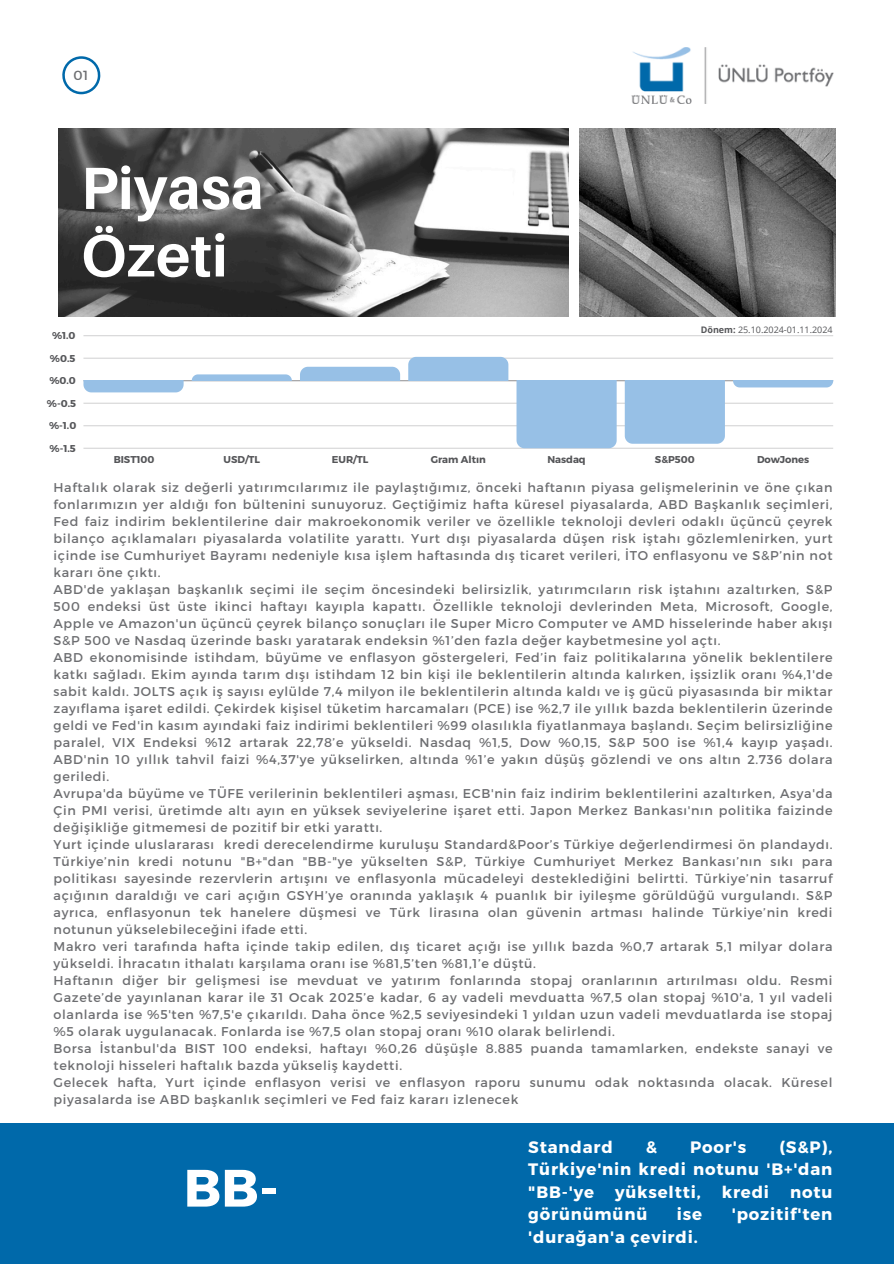
<style>
.page{position:relative;width:894px;height:1264px;background:#fff}
.page>*{position:absolute;margin:0;border:0;box-sizing:border-box;transform-origin:0 0}
.t1{font:700 59.55px/67.5px "Aileron";color:#fff}
.t2{font:700 52.5px "Montserrat";color:#fff}
.t3{font:700 16.5px/22.5px "Montserrat";letter-spacing:.05em;color:#fff;text-align:justify}
.t4{font:13.2px "Montserrat";color:#6d6e71}
.t5{font:12.75px/17px "Montserrat";letter-spacing:.05em;color:#6d6e71}
.t6{font:700 9.9px "Montserrat";color:#555659}
.t7{font:9px "Open Sans";color:#555659}
.s1{font-weight:700}
</style>
<div class="page">
<svg style="left:62px;top:56px;width:38px;height:38px"></svg>
<img style="left:58px;top:128px;width:510px;height:188px">
<img style="left:579px;top:128px;width:256px;height:188px">
<hr style="left:83px;top:447px;width:750px;height:2px;background:#555659;opacity:.25">
<hr style="left:83px;top:425px;width:750px;height:1px;background:#dcdcdd">
<hr style="left:83px;top:402px;width:750px;height:2px;background:#555659;opacity:.25">
<hr style="left:83px;top:380px;width:750px;height:1px;background:#555659;opacity:.6">
<hr style="left:83px;top:357px;width:750px;height:2px;background:#555659;opacity:.25">
<hr style="left:83px;top:335px;width:750px;height:1px;background:#dadadb">
<svg style="left:83px;top:381px;width:100px;height:11px"></svg>
<svg style="left:192px;top:374px;width:100px;height:7px"></svg>
<svg style="left:300px;top:367px;width:100px;height:14px"></svg>
<div style="left:408px;top:357px;width:100px;height:24px;background:#97c0e6"></div>
<div style="left:516px;top:381px;width:100px;height:67px;background:#97c0e6"></div>
<div style="left:624px;top:381px;width:100px;height:63px;background:#97c0e6"></div>
<svg style="left:732px;top:381px;width:100px;height:6px"></svg>
<div style="left:0;top:1123px;width:893px;height:140px;background:#0069aa"></div>
<img style="left:631px;top:48px;width:202px;height:55px">
<p class="t4" style="left:73px;top:66px;width:16px">01</p>
<h1 class="t1" style="left:81px;top:153px;width:185px">Piyasa<br>Özeti</h1>
<p class="t6" style="left:52px;top:329px;width:25px">%1.0</p>
<p class="t6" style="left:50px;top:351px;width:27px">%0.5</p>
<p class="t6" style="left:49px;top:374px;width:28px">%0.0</p>
<p class="t6" style="left:47px;top:396px;width:31px">%-0.5</p>
<p class="t6" style="left:49px;top:419px;width:29px">%-1.0</p>
<p class="t6" style="left:50px;top:441px;width:28px">%-1.5</p>
<h4 class="t7" style="left:700px;top:323px;width:133px"><span class="s1">Dönem:</span> 25.10.2024-01.11.2024</h4>
<p class="t6" style="left:114px;top:453px;width:42px">BIST100</p>
<p class="t6" style="left:223px;top:453px;width:38px">USD/TL</p>
<p class="t6" style="left:332px;top:453px;width:38px">EUR/TL</p>
<p class="t6" style="left:431px;top:453px;width:56px">Gram Altın</p>
<p class="t6" style="left:547px;top:453px;width:40px">Nasdaq</p>
<p class="t6" style="left:654px;top:453px;width:41px">S&amp;P500</p>
<p class="t6" style="left:756px;top:453px;width:54px">DowJones</p>
<p class="t5" style="left:54px;top:478px;width:780px">Haftalık olarak siz değerli yatırımcılarımız ile paylaştığımız, önceki haftanın piyasa gelişmelerinin ve öne çıkan fonlarımızın yer aldığı fon bültenini sunuyoruz. Geçtiğimiz hafta küresel piyasalarda, ABD Başkanlık seçimleri, Fed faiz indirim beklentilerine dair makroekonomik veriler ve özellikle teknoloji devleri odaklı üçüncü çeyrek bilanço açıklamaları piyasalarda volatilite yarattı. Yurt dışı piyasalarda düşen risk iştahı gözlemlenirken, yurt içinde ise Cumhuriyet Bayramı nedeniyle kısa işlem haftasında dış ticaret verileri, İTO enflasyonu ve S&amp;P’nin not kararı öne çıktı.<br>ABD'de yaklaşan başkanlık seçimi ile seçim öncesindeki belirsizlik, yatırımcıların risk iştahını azaltırken, S&amp;P 500 endeksi üst üste ikinci haftayı kayıpla kapattı. Özellikle teknoloji devlerinden Meta, Microsoft, Google, Apple ve Amazon'un üçüncü çeyrek bilanço sonuçları ile Super Micro Computer ve AMD hisselerinde haber akışı S&amp;P 500 ve Nasdaq üzerinde baskı yaratarak endeksin %1’den fazla değer kaybetmesine yol açtı.<br>ABD ekonomisinde istihdam, büyüme ve enflasyon göstergeleri, Fed’in faiz politikalarına yönelik beklentilere katkı sağladı. Ekim ayında tarım dışı istihdam 12 bin kişi ile beklentilerin altında kalırken, işsizlik oranı %4,1'de sabit kaldı. JOLTS açık iş sayısı eylülde 7,4 milyon ile beklentilerin altında kaldı ve iş gücü piyasasında bir miktar zayıflama işaret edildi. Çekirdek kişisel tüketim harcamaları (PCE) ise %2,7 ile yıllık bazda beklentilerin üzerinde geldi ve Fed'in kasım ayındaki faiz indirimi beklentileri %99 olasılıkla fiyatlanmaya başlandı. Seçim belirsizliğine paralel, VIX Endeksi %12 artarak 22,78’e yükseldi. Nasdaq %1,5, Dow %0,15, S&amp;P 500 ise %1,4 kayıp yaşadı.<br>ABD'nin 10 yıllık tahvil faizi %4,37'ye yükselirken, altında %1’e yakın düşüş gözlendi ve ons altın 2.736 dolara geriledi.<br>Avrupa'da büyüme ve TÜFE verilerinin beklentileri aşması, ECB'nin faiz indirim beklentilerini azaltırken, Asya'da Çin PMI verisi, üretimde altı ayın en yüksek seviyelerine işaret etti. Japon Merkez Bankası'nın politika faizinde değişikliğe gitmemesi de pozitif bir etki yarattı.<br>Yurt içinde uluslararası kredi derecelendirme kuruluşu Standard&amp;Poor’s Türkiye değerlendirmesi ön plandaydı.<br>Türkiye’nin kredi notunu "B+"dan "BB-"ye yükselten S&amp;P, Türkiye Cumhuriyet Merkez Bankası’nın sıkı para politikası sayesinde rezervlerin artışını ve enflasyonla mücadeleyi desteklediğini belirtti. Türkiye’nin tasarruf açığının daraldığı ve cari açığın GSYH’ye oranında yaklaşık 4 puanlık bir iyileşme görüldüğü vurgulandı. S&amp;P ayrıca, enflasyonun tek hanelere düşmesi ve Türk lirasına olan güvenin artması halinde Türkiye’nin kredi notunun yükselebileceğini ifade etti.<br>Makro veri tarafında hafta içinde takip edilen, dış ticaret açığı ise yıllık bazda %0,7 artarak 5,1 milyar dolara yükseldi. İhracatın ithalatı karşılama oranı ise %81,5’ten %81,1’e düştü.<br>Haftanın diğer bir gelişmesi ise mevduat ve yatırım fonlarında stopaj oranlarının artırılması oldu. Resmi Gazete’de yayınlanan karar ile 31 Ocak 2025’e kadar, 6 ay vadeli mevduatta %7,5 olan stopaj %10'a, 1 yıl vadeli olanlarda ise %5'ten %7,5'e çıkarıldı. Daha önce %2,5 seviyesindeki 1 yıldan uzun vadeli mevduatlarda ise stopaj %5 olarak uygulanacak. Fonlarda ise %7,5 olan stopaj oranı %10 olarak belirlendi.<br>Borsa İstanbul'da BIST 100 endeksi, haftayı %0,26 düşüşle 8.885 puanda tamamlarken, endekste sanayi ve teknoloji hisseleri haftalık bazda yükseliş kaydetti.<br>Gelecek hafta, Yurt içinde enflasyon verisi ve enflasyon raporu sunumu odak noktasında olacak. Küresel piyasalarda ise ABD başkanlık seçimleri ve Fed faiz kararı izlenecek</p>
<p class="t2" style="left:183px;top:1153px;width:96px">BB-</p>
<p class="t3" style="left:528px;top:1134px;width:305px;text-indent:251px">(S&amp;P), Türkiye'nin kredi notunu 'B+'dan "BB-'ye</p>
<p class="t3" style="left:528px;top:1134px;width:86px">Standard</p>
<p class="t3" style="left:645px;top:1134px;width:13px">&amp;</p>
<p class="t3" style="left:690px;top:1134px;width:58px">Poor's</p>
<p class="t3" style="left:615px;top:1179px;width:87px">yükseltti,</p>
<p class="t3" style="left:721px;top:1179px;width:49px">kredi</p>
<p class="t3" style="left:789px;top:1179px;width:44px">notu</p>
<p class="t3" style="left:528px;top:1202px;width:120px">görünümünü</p>
<p class="t3" style="left:676px;top:1202px;width:27px">ise</p>
<p class="t3" style="left:731px;top:1202px;width:102px">'pozitif'ten</p>
<p class="t3" style="left:528px;top:1224px;width:171px">'durağan'a çevirdi.</p>
</div>
